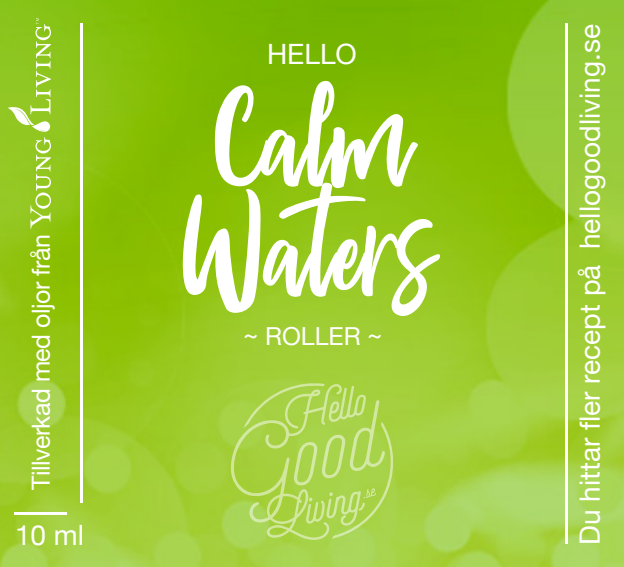
<style>
.page{position:relative;width:624px;height:567px;background:#fff}
.page>*{position:absolute;margin:0;border:0;box-sizing:border-box;transform-origin:0 0}
.t1{font:113.2px/110px "Passengers Script";letter-spacing:.02em;color:#fff;text-align:center}
.t2{font:28px "Helvetica Neue";color:#fff}
.t3{font:24.8px "Helvetica Neue";letter-spacing:-.02em;color:#fff}
</style>
<div class="page">
<img style="left:0;top:0;width:624px;height:567px">
<svg style="left:231px;top:383px;width:162px;height:157px;background:#aed556"></svg>
<hr style="left:15px;top:512px;width:52px;height:3px;background:#fff">
<hr style="left:80px;top:23px;width:2px;height:480px;background:#fff">
<hr style="left:564px;top:23px;width:3px;height:520px;background:#fff">
<svg style="left:7px;top:18px;width:44px;height:211px;background:#9dcc39"></svg>
<p class="t3" style="left:23px;top:490px;width:257px;rotate:-90deg">Tillverkad med oljor från</p>
<p class="t2" style="left:15px;top:515px;width:71px">10 ml</p>
<p class="t2" style="left:267px;top:34px;width:91px">HELLO</p>
<h1 class="t1" style="left:181px;top:80px;width:255px">Calm<br>Waters</h1>
<p class="t3" style="left:243px;top:319px;width:141px">~ ROLLER ~</p>
<p class="t2" style="left:569px;top:545px;width:522px;rotate:-90deg">Du hittar fler recept på hellogoodliving.se</p>
</div>
